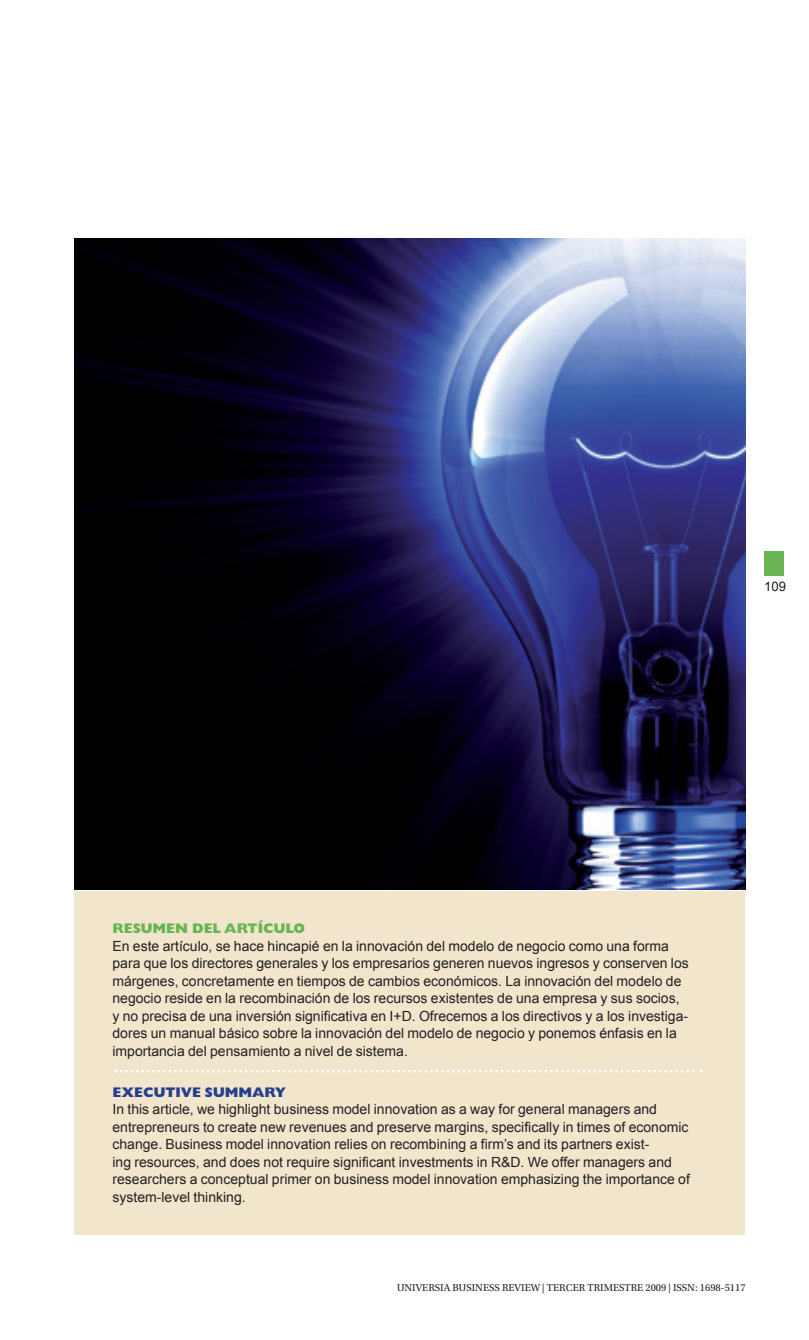
<style>
.page{position:relative;width:809px;height:1340px;background:#fff}
.page>*{position:absolute;margin:0;border:0;box-sizing:border-box;transform-origin:0 0}
.txto_caja_imagen{font:14px/17.5px "Arial";color:#231f20}
.TXTO_CORRIDO{font:800 14px "Gill Sans Std";color:#69b553}
.t1{font:13.12px "Arial";color:#231f20}
.PIE_DE_PÁGINAS{font:10.5px "Utopia Std";color:#231f20}
.s1{font-family:"Gill Sans Std";font-weight:800;color:#253f8e}
</style>
<div class="page">
<div style="left:764px;top:551px;width:20px;height:24px;background:#69b553"></div>
<div style="left:74px;top:890px;width:671px;height:344px;background:#f1e6cc"></div>
<svg style="left:115px;top:1070px;width:586px;height:2px"></svg>
<img style="left:74px;top:238px;width:671px;height:651px">
<p class="t1" style="left:764px;top:577px;width:23px">109</p>
<p class="TXTO_CORRIDO" style="left:112px;top:920px;width:194px">RESUMEN DEL ARTÍCULO</p>
<p class="txto_caja_imagen" style="left:112px;top:937px;width:578px">En este artículo, se hace hincapié en la innovación del modelo de negocio como una forma para que los directores generales y los empresarios generen nuevos ingresos y conserven los márgenes, concretamente en tiempos de cambios económicos. La innovación del modelo de negocio reside en la recombinación de los recursos existentes de una empresa y sus socios, y no precisa de una inversión significativa en I+D. Ofrecemos a los directivos y a los investiga&shy;dores un manual básico sobre la innovación del modelo de negocio y ponemos énfasis en la importancia del pensamiento a nivel de sistema.</p>
<p class="txto_caja_imagen" style="left:112px;top:1083px;width:579px"><span class="s1">EXECUTIVE SUMMaRY<br></span>In this article, we highlight business model innovation as a way for general managers and entrepreneurs to create new revenues and preserve margins, specifically in times of economic change. Business model innovation relies on recombining a firm’s and its partners exist-<br>ing resources, and does not require significant investments in R&amp;D. We offer managers and researchers a conceptual primer on business model innovation emphasizing the importance of system-level thinking.</p>
<p class="PIE_DE_PÁGINAS" style="left:397px;top:1281px;width:350px">UNIVERSIA BUSINESS REVIEW | TERCER TRIMESTRE 2009 | ISSN: 1698-5117</p>
</div>
